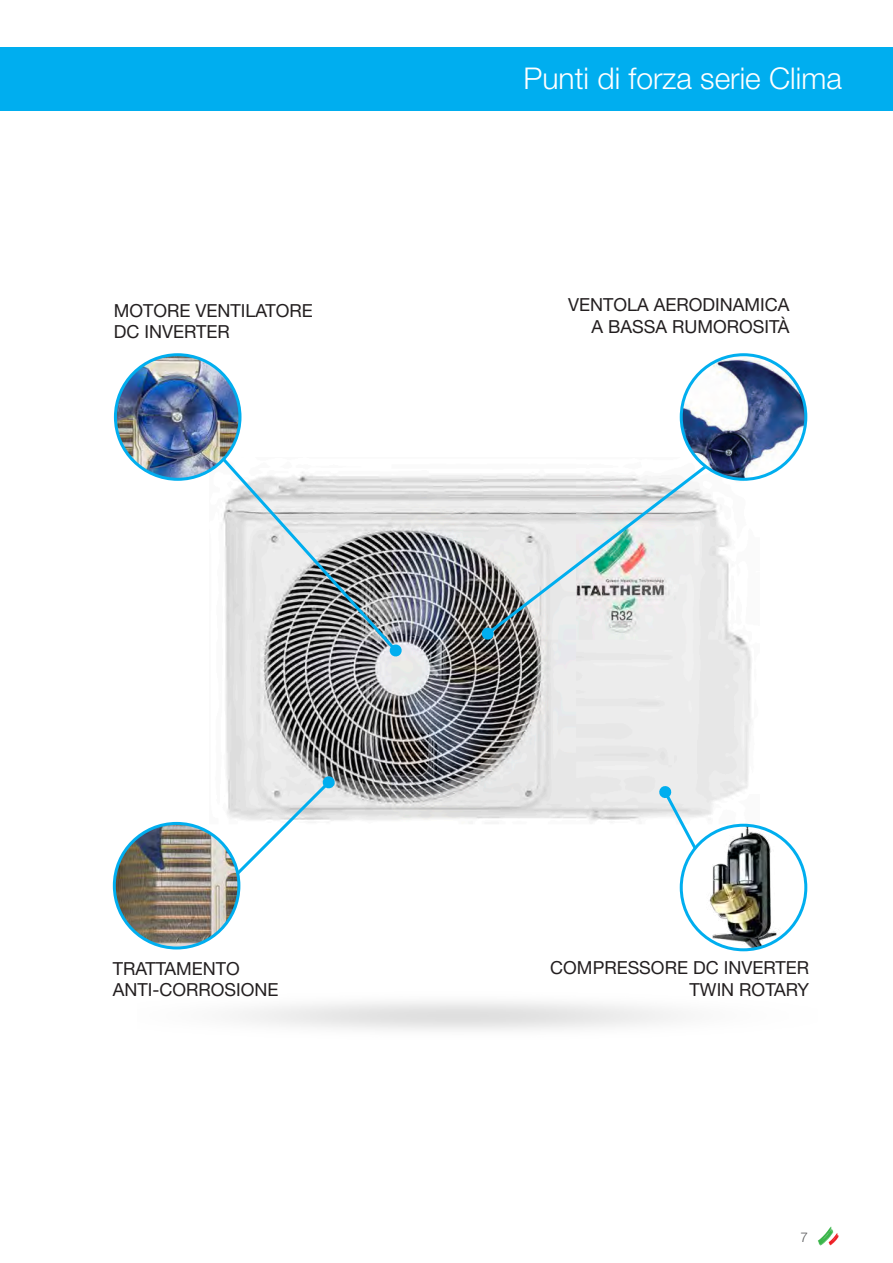
<style>
.page{position:relative;width:893px;height:1263px;background:#fff}
.page>*{position:absolute;margin:0;border:0;box-sizing:border-box;transform-origin:0 0}
.t1{font:300 30px "Helvetica Neue LT Std";color:#fff}
.t2{font:18px/21.6px "Helvetica Neue LT Std";color:#231f20;text-align:right}
.t3{font:300 13.5px "Helvetica Neue LT Std";color:#57585a}
</style>
<div class="page">
<svg style="left:818px;top:1226px;width:21px;height:19px"></svg>
<img style="left:169px;top:949px;width:587px;height:81px">
<img style="left:209px;top:475px;width:549px;height:357px">
<svg style="left:483px;top:428px;width:271px;height:210px"></svg>
<svg style="left:481px;top:627px;width:13px;height:13px"></svg>
<svg style="left:185px;top:413px;width:215px;height:242px"></svg>
<svg style="left:389px;top:644px;width:13px;height:13px"></svg>
<svg style="left:658px;top:785px;width:88px;height:144px"></svg>
<svg style="left:210px;top:776px;width:125px;height:125px"></svg>
<div style="left:0;top:47px;width:893px;height:64px;background:#00aeef"></div>
<img style="left:115px;top:355px;width:125px;height:124px;border-radius:62px">
<div style="left:114px;top:353px;width:127px;height:128px;border:3px solid #00aeef;border-radius:50%"></div>
<img style="left:114px;top:823px;width:125px;height:125px;border-radius:62px">
<div style="left:113px;top:822px;width:127px;height:127px;border:3px solid #00aeef;border-radius:50%"></div>
<div style="left:681px;top:355px;width:125px;height:124px;background:#231f20;opacity:.75"></div>
<img style="left:681px;top:355px;width:125px;height:124px;border-radius:62px">
<div style="left:680px;top:353px;width:127px;height:128px;border:3px solid #00aeef;border-radius:50%"></div>
<svg style="left:681px;top:825px;width:125px;height:125px"></svg>
<img style="left:695px;top:825px;width:96px;height:125px">
<div style="left:680px;top:824px;width:127px;height:127px;border:3px solid #00aeef;border-radius:50%"></div>
<p class="t2" style="left:114px;top:299px;width:201px;text-align:left">MOTORE VENTILATORE<br>DC INVERTER</p>
<h1 class="t1" style="left:524px;top:60px;width:320px">Punti di forza serie Clima</h1>
<p class="t2" style="left:568px;top:294px;width:223px">VENTOLA AERODINAMICA<br>A BASSA RUMOROSITÀ</p>
<p class="t2" style="left:113px;top:957px;width:167px;text-align:left">TRATTAMENTO<br>ANTI-CORROSIONE</p>
<p class="t2" style="left:550px;top:957px;width:260px">COMPRESSORE DC INVERTER<br>TWIN ROTARY</p>
<p class="t3" style="left:800px;top:1229px;width:9px">7</p>
</div>
